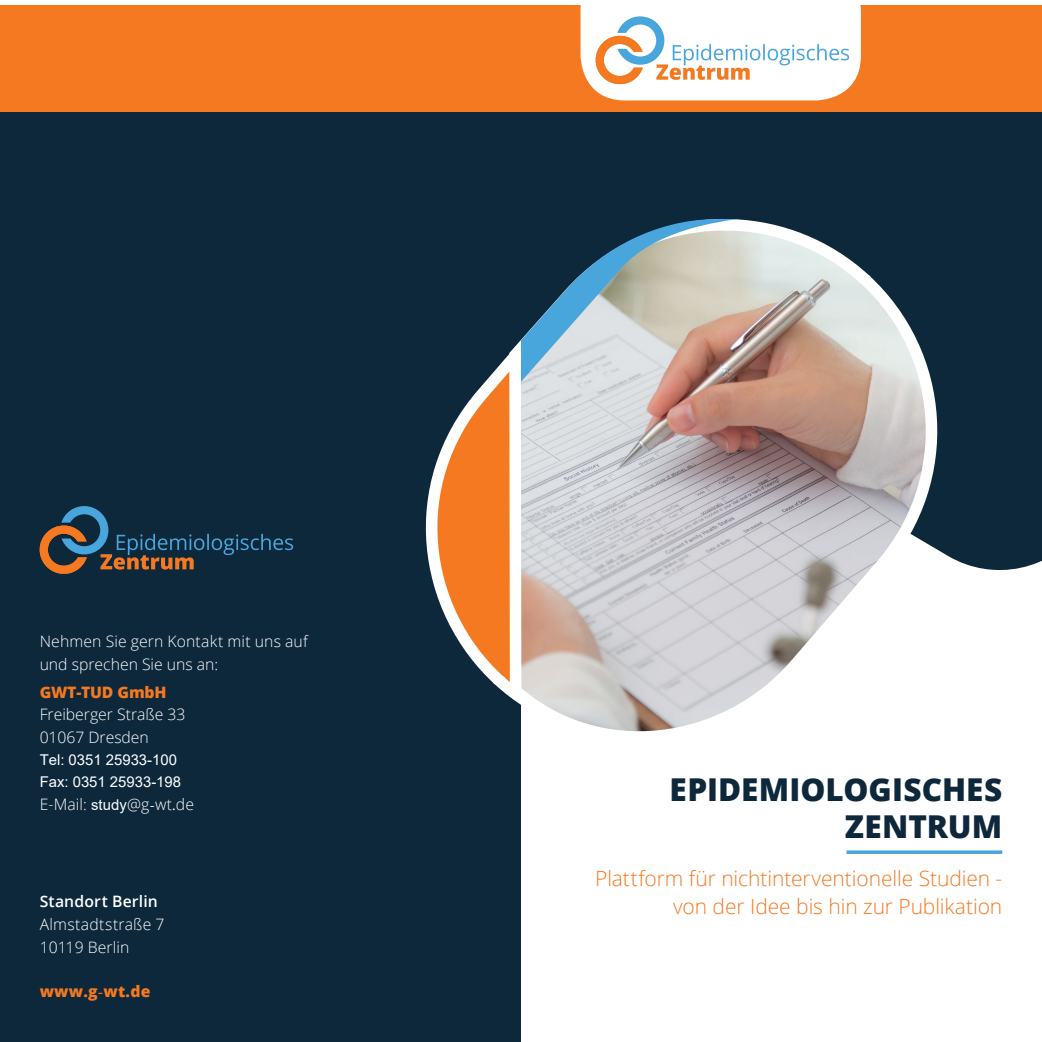
<style>
.page{position:relative;width:1042px;height:1042px;background:#fff}
.page>*{position:absolute;margin:0;border:0;box-sizing:border-box;transform-origin:0 0}
.t1{font:800 31.5px/37.8px "Open Sans";letter-spacing:.005em;color:#0d273b;text-align:right}
.t2{font:300 21px/28px "Open Sans";letter-spacing:-.005em;color:#f47921;text-align:right}
.t3{font:300 15.75px/22.8px "Open Sans";letter-spacing:.005em;color:#fff}
.t4{font:800 15.75px "Open Sans";letter-spacing:-.015em;color:#f47921}
.t5{font:600 15.75px "Open Sans";letter-spacing:.01em;color:#fff}
.t6{font:14.88px/21.9px "Arial";color:#fff}
.s1{font-family:"Arial";font-weight:400;font-size:14.88px}
.s2{font-family:"Minion Pro";font-weight:400}
.s3{font-family:"Minion Pro";font-weight:700}
</style>
<div class="page">
<div style="left:0;top:100px;width:521px;height:942px;background:#0d273b"></div>
<svg style="left:425px;top:361px;width:78px;height:331px"></svg>
<div style="left:521px;top:112px;width:521px;height:458px;background:#0d273b"></div>
<svg style="left:503px;top:213px;width:451px;height:519px"></svg>
<svg style="left:521px;top:219px;width:216px;height:163px;background:#8f9da3"></svg>
<svg style="left:846px;top:850px;width:156px;height:4px"></svg>
<div style="left:0;top:0;width:1042px;height:112px;background:#f47921"></div>
<hr style="left:0;top:0;width:1042px;height:4px;background:#fff">
<svg style="left:580px;top:4px;width:281px;height:96px;background:#f2ede8"></svg>
<svg style="left:40px;top:506px;width:253px;height:68px"></svg>
<p class="t3" style="left:40px;top:629px;width:270px">Nehmen Sie gern Kontakt mit uns auf und sprechen Sie uns an:</p>
<p class="t4" style="left:40px;top:680px;width:128px">GWT-TUD GmbH</p>
<p class="t3" style="left:40px;top:703px;width:147px">Freiberger Straße 33<br>01067 Dresden</p>
<p class="t6" style="left:40px;top:749px;width:143px">Tel: 0351 25933-100<br>Fax: 0351 25933-198</p>
<p class="t3" style="left:40px;top:792px;width:156px">E-Mail: <span class="s1">study</span>@g<span class="s2">-</span>wt<span class="s2">.</span>de</p>
<p class="t5" style="left:40px;top:891px;width:120px">Standort Berlin</p>
<p class="t3" style="left:40px;top:912px;width:126px">Almstadtstraße 7<br>10119 Berlin</p>
<p class="t4" style="left:40px;top:980px;width:112px">www.g<span class="s3">-</span>wt.de</p>
<h1 class="t1" style="left:669px;top:768px;width:334px">EPIDEMIOLOGISCHES<br>ZENTRUM</h1>
<h2 class="t2" style="left:595px;top:863px;width:408px">Plattform für nichtinterventionelle Studien - von der Idee bis hin zur Publikation</h2>
</div>
